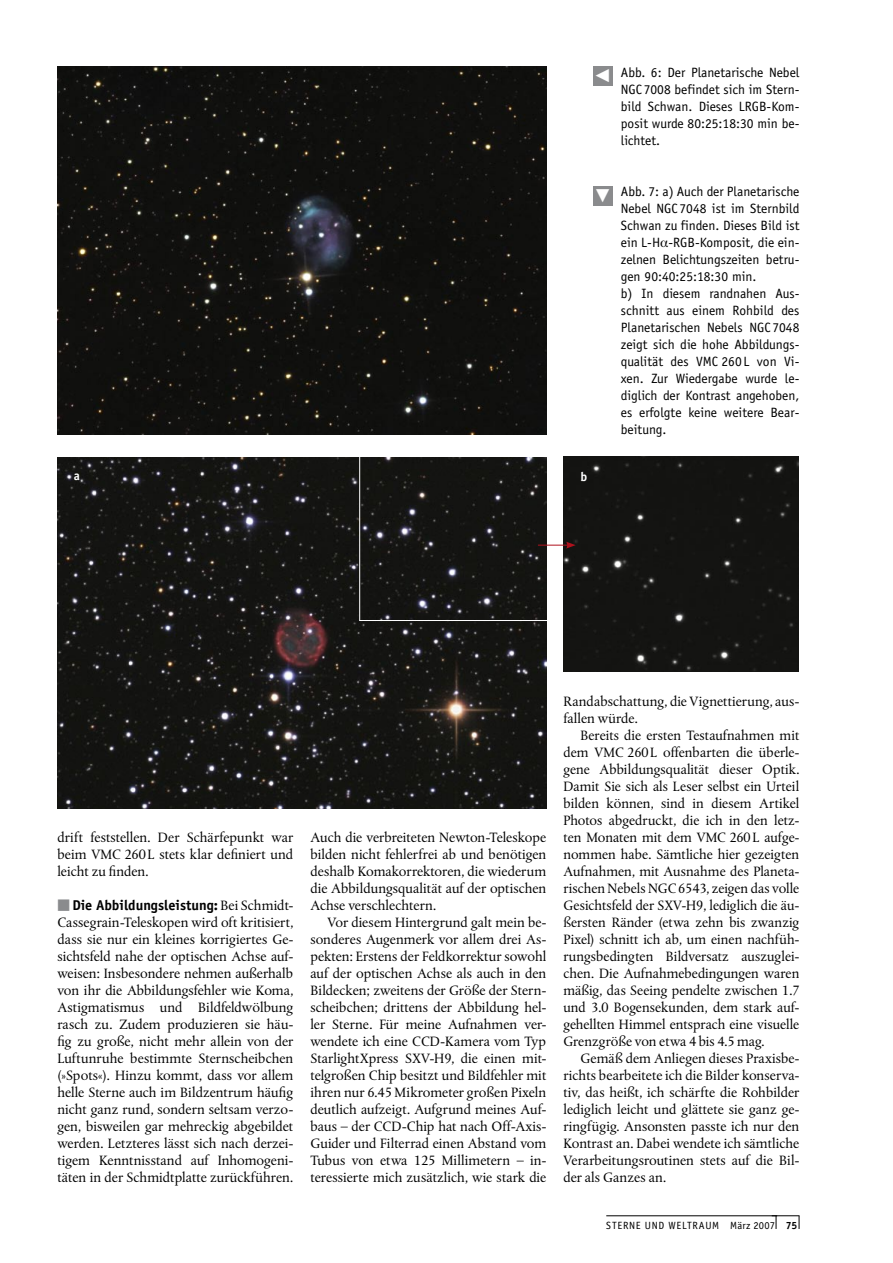
<style>
.page{position:relative;width:893px;height:1263px;background:#fff}
.page>*{position:absolute;margin:0;border:0;box-sizing:border-box;transform-origin:0 0}
._01_06_Grundtext_mit{font:14.25px/17px "DTL Albertina T";color:#000;text-align:justify}
._01_07_Grundtext_ohn{font:14.25px/17px "DTL Albertina T";color:#000;text-align:justify}
._01_09_Legende{font:13.5px/17px "Officina Sans";color:#000;text-align:justify}
._06_3_Beschriftung{font:700 12.75px "Officina Sans";color:#fff}
.t1{font:10.5px "Officina Sans";letter-spacing:.06em;color:#000}
.s1{font-family:"TT Greek Q Upright"}
.s2{font-family:"Officina Sans";font-weight:700}
.s3{font-weight:700}
</style>
<div class="page">
<svg style="left:772px;top:1215px;width:28px;height:14px"></svg>
<hr style="left:606px;top:1215px;width:171px;height:1px;background:#000">
<img style="left:57px;top:66px;width:489px;height:368px">
<img style="left:57px;top:457px;width:489px;height:351px">
<div style="left:563px;top:456px;width:236px;height:216px;background:#141412"></div>
<div style="left:359px;top:454px;width:190px;height:167px;border:1px solid #fff"></div>
<div style="left:593px;top:66px;width:19px;height:19px;background:#8a8b8d"></div>
<hr style="left:538px;top:545px;width:31px;height:1px;background:#af111d">
<svg style="left:566px;top:542px;width:10px;height:7px"></svg>
<div style="left:593px;top:186px;width:19px;height:19px;background:#8a8b8d"></div>
<p class="_01_09_Legende" style="left:621px;top:64px;width:180px">Abb. 6: Der Planetarische Nebel NGC 7008 befindet sich im Stern&shy;bild Schwan. Dieses LRGB-Kom&shy;posit wurde 80:25:18:30 min be&shy;lichtet.</p>
<p class="_06_3_Beschriftung" style="left:74px;top:468px;width:8px">a</p>
<p class="_06_3_Beschriftung" style="left:580px;top:468px;width:8px">b</p>
<p class="_01_09_Legende" style="left:621px;top:183px;width:180px">Abb. 7: a) Auch der Planetarische Nebel NGC 7048 ist im Sternbild Schwan zu finden. Dieses Bild ist ein L-H <span class="s1">a</span>-RGB-Komposit, die ein&shy;zelnen Belichtungszeiten betru&shy;gen 90:40:25:18:30 min.</p>
<p class="_01_09_Legende" style="left:621px;top:285px;width:180px">b) In diesem randnahen Aus&shy;schnitt aus einem Rohbild des Planetarischen Nebels NGC 7048 zeigt sich die hohe Abbildungs&shy;qualität des VMC 260 L von Vi&shy;xen. Zur Wiedergabe wurde le&shy;diglich der Kontrast angehoben, es erfolgte keine weitere Bear&shy;beitung.</p>
<p class="_01_06_Grundtext_mit" style="left:57px;top:829px;width:237px">drift feststellen. Der Schärfepunkt war beim VMC 260 L stets klar definiert und leicht zu finden.</p>
<p class="_01_07_Grundtext_ohn" style="left:57px;top:897px;width:238px;text-indent:15px"><span class="s2">Die Abbildungsleistung:</span> Bei Schmidt-Cassegrain-Teleskopen wird oft kritisiert, dass sie nur ein kleines korrigiertes Ge&shy;sichtsfeld nahe der optischen Achse auf&shy;weisen: Insbesondere nehmen außerhalb von ihr die Abbildungsfehler wie Koma, Astigmatismus und Bildfeldwölbung rasch zu. Zudem produzieren sie häu&shy;fig zu große, nicht mehr allein von der Luftunruhe bestimmte Sternscheibchen (»Spots«). Hinzu kommt, dass vor allem helle Sterne auch im Bildzentrum häufig nicht ganz rund, sondern seltsam verzo&shy;gen, bisweilen gar mehreckig abgebildet werden. Letzteres lässt sich nach derzei&shy;tigem Kenntnisstand auf Inhomogeni&shy;täten in der Schmidtplatte zurückführen.</p>
<p class="_01_07_Grundtext_ohn" style="left:310px;top:829px;width:238px">Auch die verbreiteten Newton-Teleskope bilden nicht fehlerfrei ab und benötigen deshalb Komakorrektoren, die wiederum die Abbildungsqualität auf der optischen Achse verschlechtern.</p>
<p class="_01_06_Grundtext_mit" style="left:310px;top:914px;width:238px;text-indent:17px">Vor diesem Hintergrund galt mein be&shy;sonderes Augenmerk vor allem drei As&shy;pekten: Erstens der Feldkorrektur sowohl auf der optischen Achse als auch in den Bildecken; zweitens der Größe der Stern&shy;scheibchen; drittens der Abbildung hel&shy;ler Sterne. Für meine Aufnahmen ver&shy;wendete ich eine CCD-Kamera vom Typ StarlightXpress SXV-H9, die einen mit&shy;telgroßen Chip besitzt und Bildfehler mit ihren nur 6.45 Mikrometer großen Pixeln deutlich aufzeigt. Aufgrund meines Auf&shy;baus – der CCD-Chip hat nach Off-Axis-Guider und Filterrad einen Abstand vom Tubus von etwa 125 Millimetern – in&shy;teressierte mich zusätzlich, wie stark die</p>
<p class="_01_06_Grundtext_mit" style="left:563px;top:693px;width:237px">Randabschattung, die Vignettierung, aus&shy;fallen würde.</p>
<p class="_01_06_Grundtext_mit" style="left:563px;top:727px;width:237px;text-indent:17px">Bereits die ersten Testaufnahmen mit dem VMC 260L offenbarten die überle&shy;gene Abbildungsqualität dieser Optik.<br>Damit Sie sich als Leser selbst ein Urteil bilden können, sind in diesem Artikel Photos abgedruckt, die ich in den letz&shy;ten Monaten mit dem VMC 260L aufge&shy;nommen habe. Sämtliche hier gezeigten Aufnahmen, mit Ausnahme des Planeta&shy;rischen Nebels NGC6543, zeigen das volle Gesichtsfeld der SXV-H9, lediglich die äu&shy;ßersten Ränder (etwa zehn bis zwanzig Pixel) schnitt ich ab, um einen nachfüh&shy;rungsbedingten Bildversatz auszuglei&shy;chen. Die Aufnahmebedingungen waren mäßig, das Seeing pendelte zwischen 1.7 und 3.0 Bogensekunden, dem stark auf&shy;gehellten Himmel entsprach eine visuelle Grenzgröße von etwa 4 bis 4.5 mag.</p>
<p class="_01_06_Grundtext_mit" style="left:563px;top:1050px;width:238px;text-indent:17px">Gemäß dem Anliegen dieses Praxisbe&shy;richts bearbeitete ich die Bilder konserva&shy;tiv, das heißt, ich schärfte die Rohbilder lediglich leicht und glättete sie ganz ge&shy;ringfügig. Ansonsten passte ich nur den Kontrast an. Dabei wendete ich sämtliche Verarbeitungsroutinen stets auf die Bil&shy;der als Ganzes an.</p>
<p class="t1" style="left:606px;top:1219px;width:193px">Sterne und Weltraum März 2007 <span class="s3">75</span></p>
</div>
